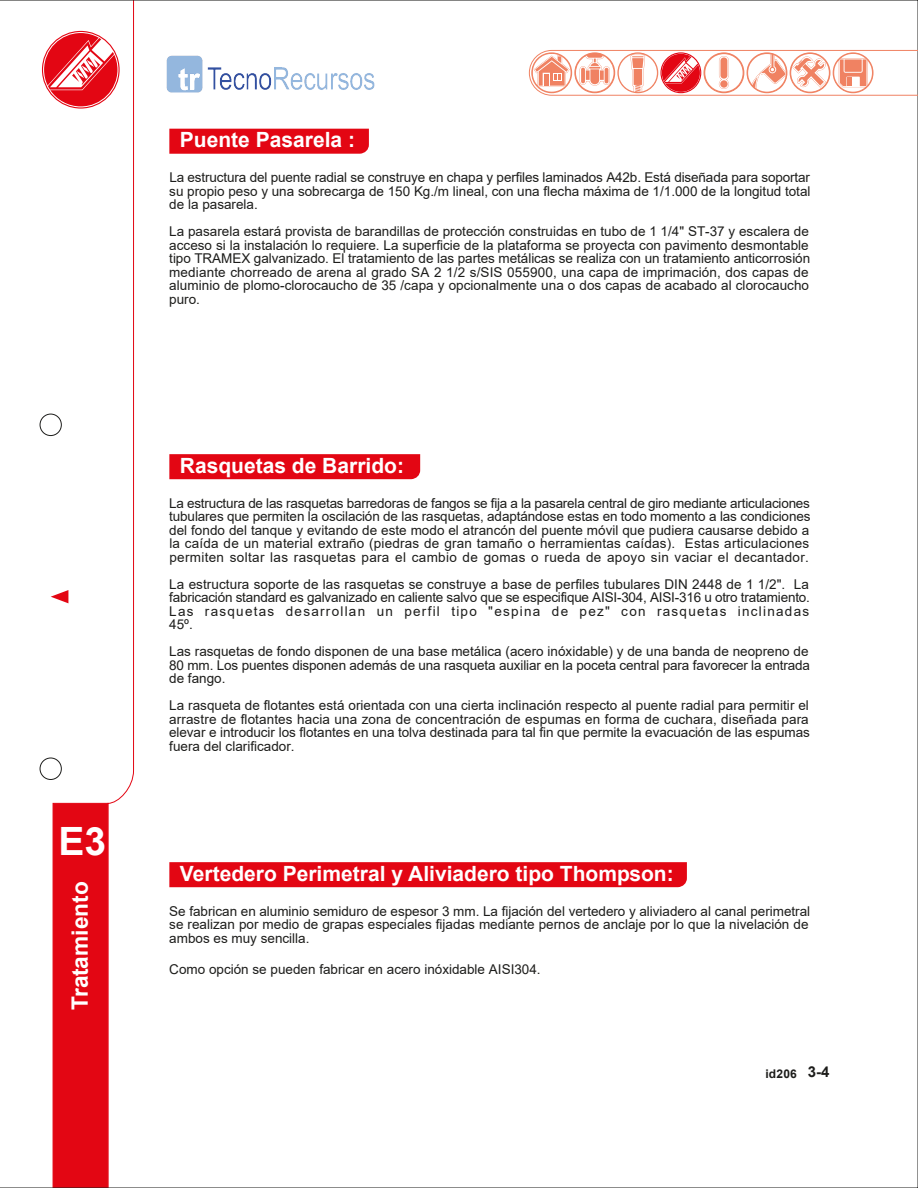
<style>
.page{position:relative;width:918px;height:1188px;background:#fff}
.page>*{position:absolute;margin:0;border:0;box-sizing:border-box;transform-origin:0 0}
.t1{font:700 39px "Arial";color:#fff}
.t2{font:700 22.5px "Arial";color:#fff}
.t3{font:700 21px "Arial";color:#fff}
.t4{font:13.5px/13.5px "Arial";color:#1d1d1b;text-align:justify}
.t5{font:700 12px "Arial";letter-spacing:.02em;color:#1d1d1b}
.s1{font-size:15px}
</style>
<div class="page">
<div style="left:169px;top:454px;width:251px;height:25px;background:#e30613"></div>
<div style="left:169px;top:129px;width:200px;height:25px;background:#e30613"></div>
<div style="left:169px;top:862px;width:518px;height:25px;background:#e30613"></div>
<svg style="left:39px;top:2px;width:95px;height:1184px"></svg>
<div style="left:53px;top:803px;width:55px;height:383px;background:#e30613"></div>
<div style="left:40px;top:414px;width:22px;height:22px;border:1px solid #1d1d1b;border-radius:50%"></div>
<div style="left:40px;top:758px;width:22px;height:22px;border:1px solid #1d1d1b;border-radius:50%"></div>
<svg style="left:51px;top:590px;width:17px;height:13px"></svg>
<svg style="left:529px;top:50px;width:389px;height:46px"></svg>
<div style="left:42px;top:31px;width:78px;height:78px;border:1px solid #e30613;border-radius:50%"></div>
<svg style="left:44px;top:33px;width:73px;height:73px"></svg>
<img style="left:166px;top:55px;width:209px;height:38px">
<h1 class="t1" style="left:58px;top:813px;width:49px">E3</h1>
<h2 class="t2" style="left:64px;top:1010px;width:130px;rotate:-90deg">Tratamiento</h2>
<h3 class="t3" style="left:180px;top:125px;width:177px">Puente Pasarela :</h3>
<p class="t4" style="left:169px;top:171px;width:643px">La estructura del puente radial se construye en chapa y perfiles laminados A42b. Está diseñada para soportar su propio peso y una sobrecarga de 150 Kg./m lineal, con una flecha máxima de 1/1.000 de la longitud total de la pasarela.</p>
<p class="t4" style="left:169px;top:225px;width:642px;text-align:left">La pasarela estará provista de barandillas de protección construidas en tubo de 1 1/4" ST-37 y escalera de acceso si la instalación lo requiere. La superficie de la plataforma se proyecta con pavimento desmontable tipo TRAMEX galvanizado. El tratamiento de las partes metálicas se realiza con un tratamiento anticorrosión mediante chorreado de arena al grado SA 2 1/2 s/SIS 055900, una capa de imprimación, dos capas de aluminio de plomo-clorocaucho de 35 /capa y opcionalmente una o dos capas de acabado al clorocaucho puro.</p>
<h3 class="t3" style="left:180px;top:451px;width:226px">Rasquetas de Barrido:</h3>
<p class="t4" style="left:169px;top:496px;width:643px">La estructura de las rasquetas barredoras de fangos se fija a la pasarela central de giro mediante articulaciones tubulares que permiten la oscilación de las rasquetas, adaptándose estas en todo momento a las condiciones del fondo del tanque y evitando de este modo el atrancón del puente móvil que pudiera causarse debido a la caída de un material extraño (piedras de gran tamaño o herramientas caídas). Estas articulaciones permiten soltar las rasquetas para el cambio de gomas o rueda de apoyo sin vaciar el decantador.</p>
<p class="t4" style="left:169px;top:577px;width:642px">La estructura soporte de las rasquetas se construye a base de perfiles tubulares DIN 2448 de 1 1/2". La fabricación standard es galvanizado en caliente salvo que se especifique AISI-304, AISI-316 u otro tratamiento.<br>Las rasquetas desarrollan un perfil tipo "espina de pez" con rasquetas inclinadas 45º.</p>
<p class="t4" style="left:169px;top:645px;width:642px">Las rasquetas de fondo disponen de una base metálica (acero inóxidable) y de una banda de neopreno de 80 mm. Los puentes disponen además de una rasqueta auxiliar en la poceta central para favorecer la entrada de fango.</p>
<p class="t4" style="left:169px;top:699px;width:642px">La rasqueta de flotantes está orientada con una cierta inclinación respecto al puente radial para permitir el arrastre de flotantes hacia una zona de concentración de espumas en forma de cuchara, diseñada para elevar e introducir los flotantes en una tolva destinada para tal fin que permite la evacuación de las espumas fuera del clarificador.</p>
<h3 class="t3" style="left:180px;top:859px;width:495px">Vertedero Perimetral y Aliviadero tipo Thompson:</h3>
<p class="t4" style="left:169px;top:904px;width:642px;text-align:left">Se fabrican en aluminio semiduro de espesor 3 mm. La fijación del vertedero y aliviadero al canal perimetral se realizan por medio de grapas especiales fijadas mediante pernos de anclaje por lo que la nivelación de ambos es muy sencilla.</p>
<p class="t4" style="left:169px;top:963px;width:373px">Como opción se pueden fabricar en acero inóxidable AISI304.</p>
<p class="t5" style="left:765px;top:1065px;width:66px">id206 <span class="s1">3-4</span></p>
</div>
